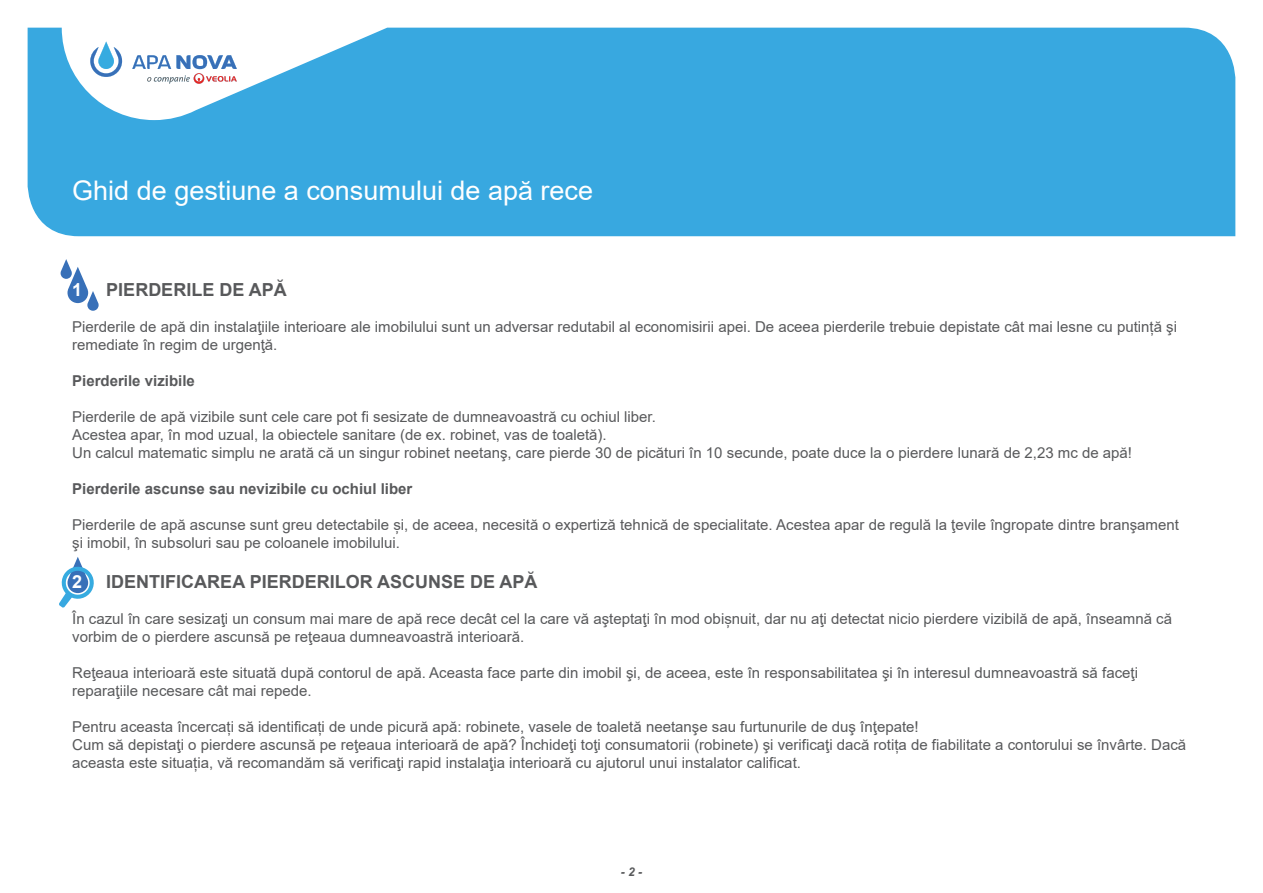
<style>
.page{position:relative;width:1263px;height:893px;background:#fff}
.page>*{position:absolute;margin:0;border:0;box-sizing:border-box;transform-origin:0 0}
.t1{font:27px "Arial";color:#fff}
.t2{font:700 18px "Arial";color:#58595b}
.t3{font:700 18px "Arial";color:#fff}
.t4{font:15px/18px "Arial";color:#58595b}
.t5{font:700 15px "Arial";color:#58595b}
.t6{font:italic 700 12px "Arial";color:#58595b}
</style>
<div class="page">
<div style="left:28px;top:28px;width:1207px;height:208px;background:#38a8e0"></div>
<svg style="left:90px;top:42px;width:32px;height:35px"></svg>
<svg style="left:132px;top:55px;width:105px;height:29px"></svg>
<svg style="left:61px;top:259px;width:38px;height:52px"></svg>
<svg style="left:59px;top:557px;width:35px;height:51px"></svg>
<h1 class="t1" style="left:72px;top:172px;width:522px">Ghid de gestiune a consumului de apă rece</h1>
<p class="t3" style="left:72px;top:277px;width:12px">1</p>
<p class="t2" style="left:106px;top:277px;width:182px">PIERDERILE DE APĂ</p>
<p class="t4" style="left:72px;top:318px;width:1106px">Pierderile de apă din instalaţiile interioare ale imobilului sunt un adversar redutabil al economisirii apei. De aceea pierderile trebuie depistate cât mai lesne cu putință şi remediate în regim de urgenţă.</p>
<p class="t5" style="left:72px;top:370px;width:124px">Pierderile vizibile</p>
<p class="t4" style="left:72px;top:408px;width:1061px">Pierderile de apă vizibile sunt cele care pot fi sesizate de dumneavoastră cu ochiul liber.<br>Acestea apar, în mod uzual, la obiectele sanitare (de ex. robinet, vas de toaletă).<br>Un calcul matematic simplu ne arată că un singur robinet neetanş, care pierde 30 de picături în 10 secunde, poate duce la o pierdere lunară de 2,23 mc de apă!</p>
<p class="t5" style="left:72px;top:478px;width:342px">Pierderile ascunse sau nevizibile cu ochiul liber</p>
<p class="t4" style="left:72px;top:516px;width:1108px">Pierderile de apă ascunse sunt greu detectabile și, de aceea, necesită o expertiză tehnică de specialitate. Acestea apar de regulă la ţevile îngropate dintre branşament şi imobil, în subsoluri sau pe coloanele imobilului.</p>
<p class="t3" style="left:72px;top:569px;width:12px">2</p>
<p class="t2" style="left:106px;top:569px;width:433px">IDENTIFICAREA PIERDERILOR ASCUNSE DE APĂ</p>
<p class="t4" style="left:72px;top:609px;width:1101px">În cazul în care sesizaţi un consum mai mare de apă rece decât cel la care vă aşteptaţi în mod obișnuit, dar nu aţi detectat nicio pierdere vizibilă de apă, înseamnă că vorbim de o pierdere ascunsă pe reţeaua dumneavoastră interioară.</p>
<p class="t4" style="left:72px;top:663px;width:1067px">Reţeaua interioară este situată după contorul de apă. Aceasta face parte din imobil şi, de aceea, este în responsabilitatea şi în interesul dumneavoastră să faceţi reparaţiile necesare cât mai repede.</p>
<p class="t4" style="left:72px;top:717px;width:1115px">Pentru aceasta încercați să identificați de unde picură apă: robinete, vasele de toaletă neetanşe sau furtunurile de duş înţepate!<br>Cum să depistaţi o pierdere ascunsă pe reţeaua interioară de apă? Închideţi toţi consumatorii (robinete) şi verificaţi dacă rotița de fiabilitate a contorului se învârte. Dacă aceasta este situația, vă recomandăm să verificaţi rapid instalaţia interioară cu ajutorul unui instalator calificat.</p>
<p class="t6" style="left:621px;top:863px;width:23px">- 2 -</p>
</div>
